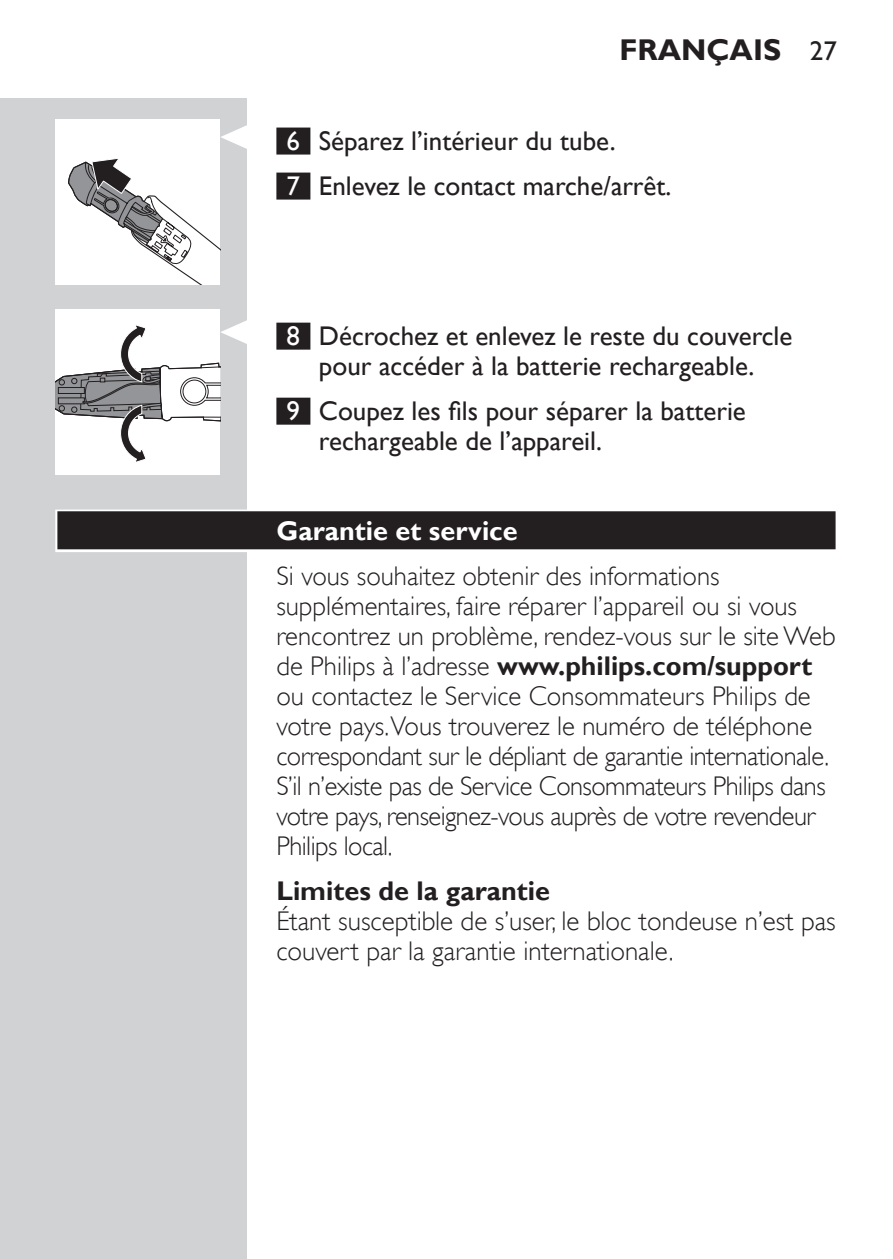
<style>
.page{position:relative;width:893px;height:1259px;background:#fff}
.page>*{position:absolute;margin:0;border:0;box-sizing:border-box;transform-origin:0 0}
.t1{font:700 30px "Gill Sans Alt One WGL";color:#231f20}
.t2{font:27px/30px "Gill Sans Alt One WGL Light";letter-spacing:-.02em;color:#231f20}
.t3{font:27px/30px "Gill Sans Alt One WGL Light";color:#231f20}
.t4{font:27px/30px "Gill Sans Alt One WGL";color:#231f20}
.t5{font:700 27px "Gill Sans Alt One WGL";color:#231f20}
.t6{font:700 27px "Gill Sans Alt One WGL";color:#fff}
.s1{font-weight:400;font-size:27px}
.s2{color:#fff}
.s3{font-family:"Gill Sans Alt One WGL Light";font-weight:400}
</style>
<div class="page">
<div style="left:0;top:98px;width:247px;height:1161px;background:#d1d2d4"></div>
<div style="left:276px;top:128px;width:34px;height:27px;background:#231f20"></div>
<div style="left:276px;top:173px;width:34px;height:27px;background:#231f20"></div>
<div style="left:276px;top:323px;width:34px;height:27px;background:#231f20"></div>
<div style="left:276px;top:398px;width:34px;height:27px;background:#231f20"></div>
<div style="left:55px;top:509px;width:783px;height:43px;background:linear-gradient(to right,#b8b6b7,#b8b6b7)"></div>
<div style="left:57px;top:511px;width:779px;height:38px;background:#231f20"></div>
<div style="left:55px;top:119px;width:165px;height:165px;background:#fff"></div>
<svg style="left:68px;top:125px;width:179px;height:159px"></svg>
<div style="left:55px;top:310px;width:165px;height:165px;background:#fff"></div>
<svg style="left:55px;top:320px;width:192px;height:142px"></svg>
<p class="t1" style="left:619px;top:29px;width:219px">FRANÇAIS <span class="s1">27</span></p>
<p class="t4" style="left:287px;top:118px;width:386px;line-height:45px"><span class="s2">6</span> Séparez l’intérieur du tube.<br><span class="s2">7</span> Enlevez le contact marche/arrêt.</p>
<p class="t4" style="left:287px;top:321px;width:507px;text-align:center"><span class="s2">8</span> Décrochez et enlevez le reste du couvercle pour accéder à la batterie rechargeable.</p>
<p class="t4" style="left:319px;top:396px;width:428px;text-indent:-32px"><span class="s2">9</span> Coupez les fils pour séparer la batterie rechargeable de l’appareil.</p>
<p class="t6" style="left:276px;top:512px;width:243px">Garantie et service</p>
<p class="t3" style="left:276px;top:561px;width:561px">Si vous souhaitez obtenir des informations supplémentaires, faire réparer l’appareil ou si vous rencontrez un problème, rendez-vous sur le site Web</p>
<p class="t5" style="left:276px;top:647px;width:537px"><span class="s3">de Philips à l’adresse</span> www.philips.com/support</p>
<p class="t2" style="left:276px;top:681px;width:554px">ou contactez le Service Consommateurs Philips de votre pays.Vous trouverez le numéro de téléphone correspondant sur le dépliant de garantie internationale.<br>S’il n’existe pas de Service Consommateurs Philips dans votre pays, renseignez-vous auprès de votre revendeur Philips local.</p>
<p class="t5" style="left:276px;top:872px;width:275px">Limites de la garantie</p>
<p class="t3" style="left:276px;top:906px;width:561px">Étant susceptible de s’user, le bloc tondeuse n’est pas couvert par la garantie internationale.</p>
</div>
